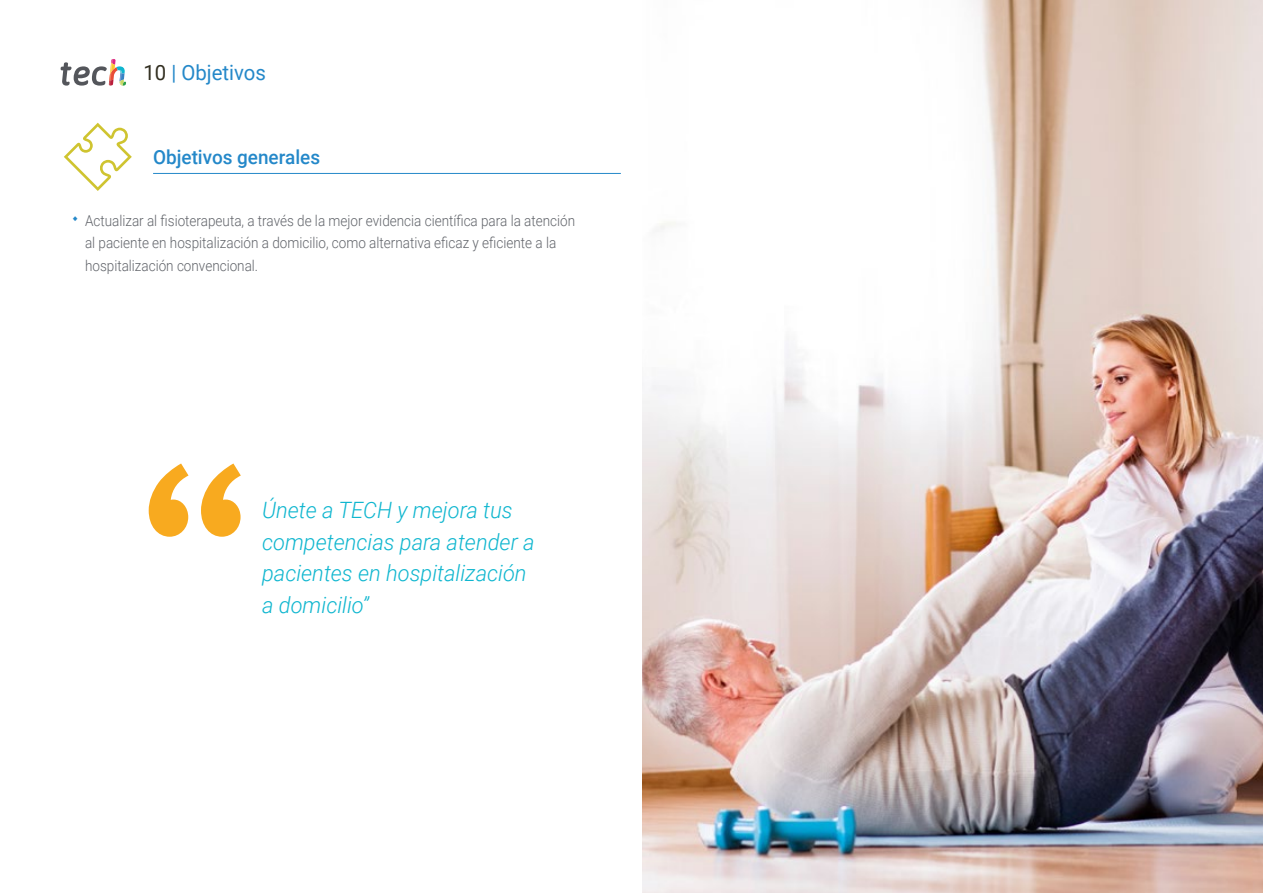
<style>
.page{position:relative;width:1263px;height:893px;background:#fff}
.page>*{position:absolute;margin:0;border:0;box-sizing:border-box;transform-origin:0 0}
.t1{font:italic 300 22.5px/31.5px "Roboto";color:#0fb6cf}
.t2{font:21px "Roboto";color:#2488c9}
.t3{font:500 19.5px "Roboto";color:#2488c9}
.t4{font:300 15px/22.5px "Roboto";color:#61646a;scale:.9 1}
.s1{color:#312e20}
</style>
<div class="page">
<hr style="left:153px;top:173px;width:468px;height:1px;background:#2488c9">
<svg style="left:64px;top:123px;width:68px;height:68px"></svg>
<img style="left:642px;top:0;width:621px;height:893px">
<svg style="left:149px;top:463px;width:92px;height:74px"></svg>
<svg style="left:61px;top:59px;width:65px;height:27px"></svg>
<h2 class="t2" style="left:144px;top:57px;width:124px"><span class="s1">10</span> | Objetivos</h2>
<h3 class="t3" style="left:153px;top:144px;width:169px">Objetivos generales</h3>
<p class="t4" style="left:85px;top:208px;width:546px">Actualizar al fisioterapeuta, a través de la mejor evidencia científica para la atención al paciente en hospitalización a domicilio, como alternativa eficaz y eficiente a la hospitalización convencional.</p>
<h1 class="t1" style="left:262px;top:493px;width:274px">Únete a TECH y mejora tus competencias para atender a pacientes en hospitalización a domicilio”</h1>
</div>
